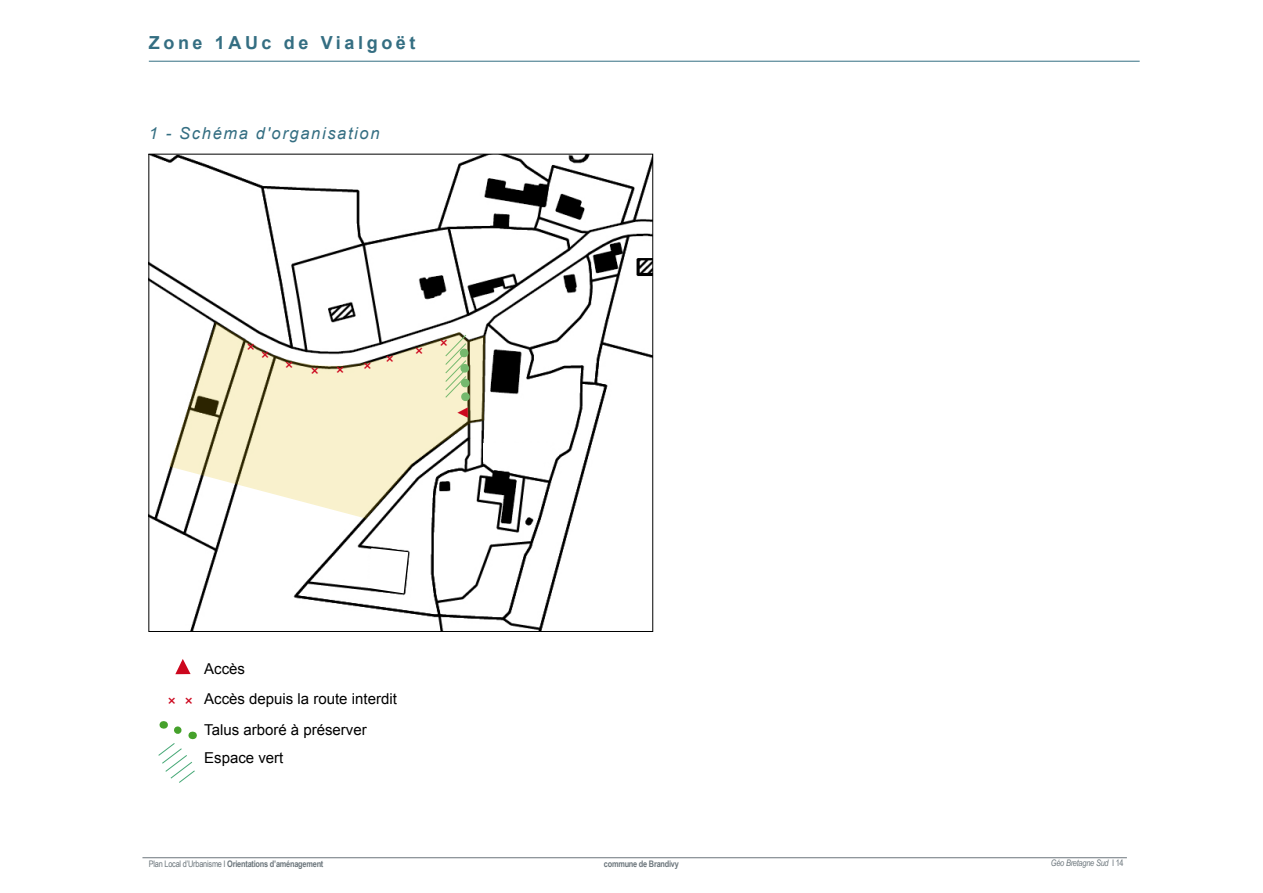
<style>
.page{position:relative;width:1263px;height:893px;background:#fff}
.page>*{position:absolute;margin:0;border:0;box-sizing:border-box;transform-origin:0 0}
.t1{font:700 18px "Arial";letter-spacing:.2em;color:#346e82}
.t2{font:italic 16.5px "Arial";letter-spacing:.1em;color:#346e82}
.t3{font:15px "Arial";color:#000}
.t4{font:15px "Arial";color:#cc071e}
.t5{font:700 9px "Arial Narrow";letter-spacing:-.025em;color:#6c767c}
.t6{font:italic 9px "Arial Narrow";letter-spacing:-.025em;color:#6c767c}
.s1{font-weight:400}
.s2{font-style:normal}
</style>
<div class="page">
<hr style="left:149px;top:61px;width:991px;height:1px;background:#346e82">
<img style="left:151px;top:156px;width:500px;height:474px">
<svg style="left:168px;top:321px;width:318px;height:198px"></svg>
<svg style="left:158px;top:721px;width:38px;height:62px"></svg>
<div style="left:484px;top:443px;width:66px;height:18px;background:#fff"></div>
<svg style="left:368px;top:548px;width:40px;height:45px"></svg>
<hr style="left:142px;top:857px;width:985px;height:1px;background:#6c767c">
<svg style="left:445px;top:334px;width:26px;height:84px;background:#ccd2a8"></svg>
<svg style="left:175px;top:659px;width:16px;height:16px"></svg>
<h1 class="t1" style="left:149px;top:31px;width:268px">Zone 1AUc de Vialgoët</h1>
<h2 class="t2" style="left:149px;top:123px;width:232px">1 - Schéma d'organisation</h2>
<h3 class="t4" style="left:247px;top:337px;width:10px">×</h3>
<h3 class="t4" style="left:261px;top:344px;width:10px">×</h3>
<h3 class="t4" style="left:285px;top:358px;width:89px">××× ×</h3>
<h3 class="t4" style="left:386px;top:349px;width:10px">×</h3>
<h3 class="t4" style="left:415px;top:341px;width:10px">×</h3>
<h3 class="t4" style="left:439px;top:332px;width:10px">×</h3>
<h3 class="t4" style="left:168px;top:691px;width:27px">× ×</h3>
<h3 class="t3" style="left:204px;top:659px;width:42px">Accès</h3>
<h3 class="t3" style="left:204px;top:689px;width:194px">Accès depuis la route interdit</h3>
<h3 class="t3" style="left:204px;top:720px;width:164px">Talus arboré à préserver</h3>
<h3 class="t3" style="left:204px;top:747px;width:81px">Espace vert</h3>
<p class="t5" style="left:149px;top:857px;width:176px"><span class="s1">Plan Local d’Urbanisme I</span> Orientations d’aménagement</p>
<p class="t5" style="left:604px;top:857px;width:77px">commune de Brandivy</p>
<p class="t6" style="left:1051px;top:856px;width:74px">Géo Bretagne Sud <span class="s2">I 14</span></p>
</div>
